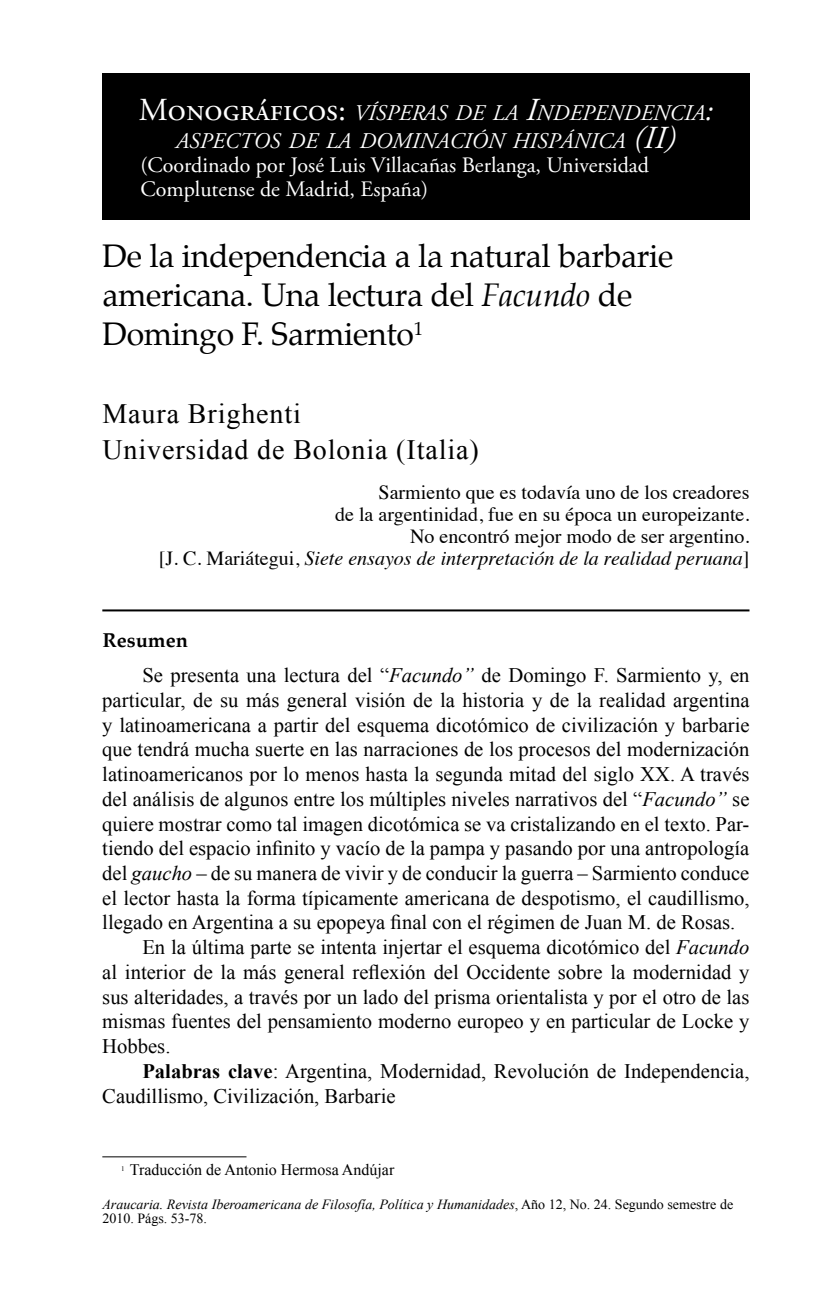
<style>
.page{position:relative;width:823px;height:1295px;background:#fff}
.page>*{position:absolute;margin:0;border:0;box-sizing:border-box;transform-origin:0 0}
.t1{font:32px/39px "Palatino";letter-spacing:-.01em;color:#000}
.t2{font:28px/35.6px "Times New Roman";letter-spacing:.03em;color:#000}
.t3{font:italic 22.4px/28px "Adobe Garamond Pro";color:#fff;text-align:center}
.t4{font:22px/24px "Adobe Garamond Pro";color:#fff}
.t5{font:20.6px "Times New Roman";color:#000}
.t6{font:20px/22px "Times";color:#000;text-align:right}
.t7{font:700 20px "Palatino";color:#000}
.t8{font:16px "Times New Roman";color:#000}
.t9{font:italic 14px/14px "Times New Roman";color:#000}
.t10{font:7px "Times New Roman";color:#000}
.s1{font-style:normal;font-size:32px}
.s2{font-size:32px}
.s3{font-style:italic}
.s4{font-weight:700}
.s5{font-style:normal}
</style>
<div class="page">
<hr style="left:102px;top:609px;width:647px;height:2px;background:#000">
<hr style="left:102px;top:1156px;width:144px;height:1px;background:#000">
<div style="left:102px;top:73px;width:647px;height:146px;background:#000"></div>
<p class="t3" style="left:139px;top:100px;width:575px"><span class="s1">Monográficos:</span> VÍSPERAS DE LA <span class="s2">I</span>NDEPENDENCIA<span class="s2">:<br></span>ASPECTOS DE LA DOMINACIÓN HISPÁNICA <span class="s2">(II)</span></p>
<p class="t4" style="left:140px;top:154px;width:510px">(Coordinado por José Luis Villacañas Berlanga, Universidad<br>Complutense de Madrid, España)</p>
<p class="t1" style="left:102px;top:237px;width:572px">De la independencia a la natural barbarie americana. Una lectura del <span class="s3">Facundo</span> de<br>Domingo F. Sarmiento<sup>1</sup></p>
<p class="t2" style="left:102px;top:395px;width:378px">Maura Brighenti<br>Universidad de Bolonia (Italia)</p>
<p class="t6" style="left:159px;top:480px;width:592px">Sarmiento que es todavía uno de los creadores<br>de la argentinidad, fue en su época un europeizante.<br>No encontró mejor modo de ser argentino.<br>[J. C. Mariátegui, <span class="s3">Siete ensayos de interpretación de la realidad peruana</span>]</p>
<p class="t7" style="left:102px;top:623px;width:87px">Resumen</p>
<p class="t5" style="left:142px;top:661px;width:608px">Se presenta una lectura del “<span class="s3">Facundo”</span> de Domingo F. Sarmiento y, en</p>
<p class="t5" style="left:102px;top:686px;width:648px">particular, de su más general visión de la historia y de la realidad argentina</p>
<p class="t5" style="left:102px;top:711px;width:648px">y latinoamericana a partir del esquema dicotómico de civilización y barbarie</p>
<p class="t5" style="left:102px;top:735px;width:648px">que tendrá mucha suerte en las narraciones de los procesos del modernización</p>
<p class="t5" style="left:102px;top:760px;width:648px">latinoamericanos por lo menos hasta la segunda mitad del siglo XX. A través</p>
<p class="t5" style="left:102px;top:785px;width:648px">del análisis de algunos entre los múltiples niveles narrativos del “<span class="s3">Facundo”</span> se</p>
<p class="t5" style="left:102px;top:810px;width:648px">quiere mostrar como tal imagen dicotómica se va cristalizando en el texto. Par-</p>
<p class="t5" style="left:102px;top:834px;width:648px">tiendo del espacio infinito y vacío de la pampa y pasando por una antropología</p>
<p class="t5" style="left:102px;top:859px;width:648px">del <span class="s3">gaucho</span> – de su manera de vivir y de conducir la guerra – Sarmiento conduce</p>
<p class="t5" style="left:102px;top:884px;width:648px">el lector hasta la forma típicamente americana de despotismo, el caudillismo,</p>
<p class="t5" style="left:102px;top:908px;width:634px">llegado en Argentina a su epopeya final con el régimen de Juan M. de Rosas.</p>
<p class="t5" style="left:142px;top:933px;width:608px">En la última parte se intenta injertar el esquema dicotómico del <span class="s3">Facundo</span></p>
<p class="t5" style="left:102px;top:958px;width:648px">al interior de la más general reflexión del Occidente sobre la modernidad y</p>
<p class="t5" style="left:102px;top:983px;width:648px">sus alteridades, a través por un lado del prisma orientalista y por el otro de las</p>
<p class="t5" style="left:102px;top:1007px;width:648px">mismas fuentes del pensamiento moderno europeo y en particular de Locke y</p>
<p class="t5" style="left:102px;top:1032px;width:70px">Hobbes.</p>
<p class="t5" style="left:142px;top:1057px;width:608px"><span class="s4">Palabras clave</span>: Argentina, Modernidad, Revolución de Independencia,</p>
<p class="t5" style="left:102px;top:1081px;width:294px">Caudillismo, Civilización, Barbarie</p>
<p class="t10" style="left:121px;top:1163px;width:5px">1</p>
<p class="t8" style="left:130px;top:1158px;width:266px">Traducción de Antonio Hermosa Andújar</p>
<p class="t9" style="left:102px;top:1196px;width:632px">Araucaria. Revista Iberoamericana de Filosofía, Política y Humanidades<span class="s5">, Año 12, No. 24. Segundo semestre de<br>2010. Págs. 53-78.</span></p>
</div>
